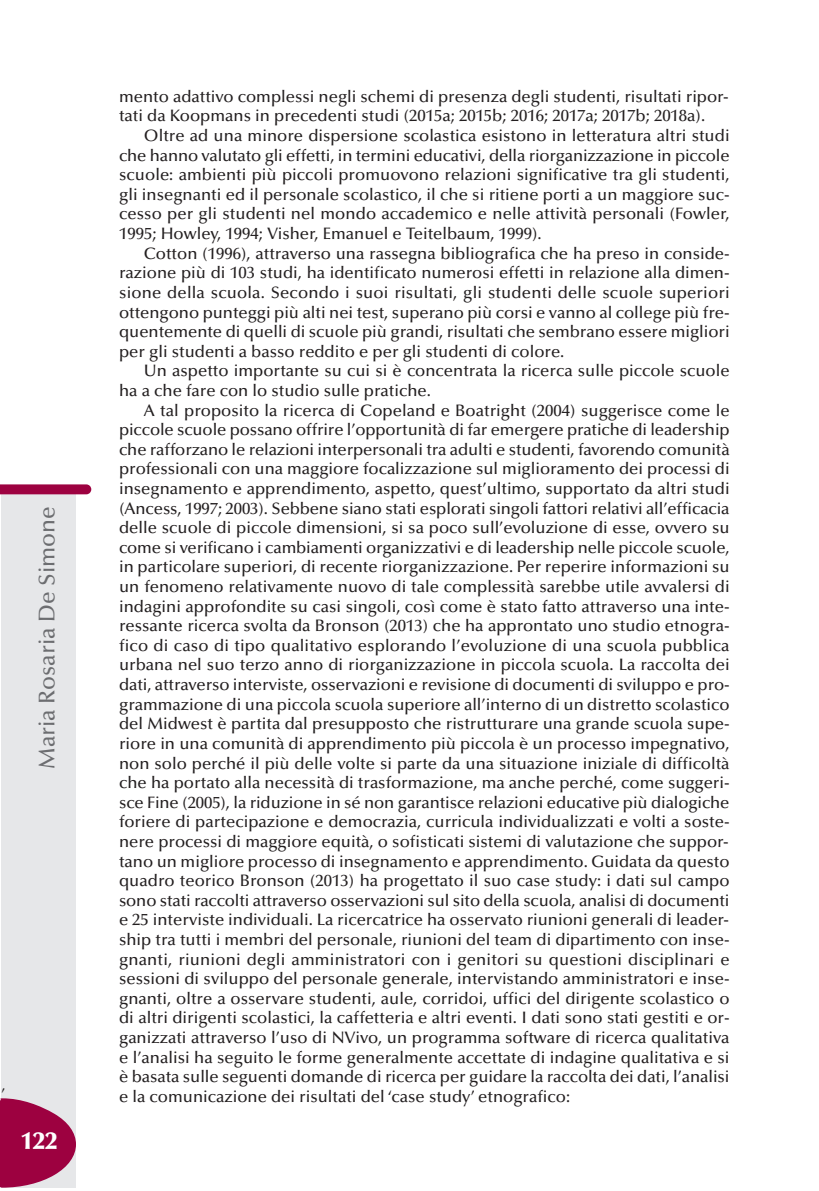
<style>
.page{position:relative;width:819px;height:1191px;background:#fff}
.page>*{position:absolute;margin:0;border:0;box-sizing:border-box;transform-origin:0 0}
.t1{font:900 24.5px "Optima";color:#fff}
.t2{font:500 22.75px "Optima";color:#6c6d70}
.t3{font:500 16.62px/19.6px "Optima";color:#231f20;text-align:justify}
.t4{font:500 14.88px "Optima";color:#231f20}
</style>
<div class="page">
<div style="left:2px;top:492px;width:74px;height:695px;background:#e6e7e9"></div>
<svg style="left:0;top:484px;width:91px;height:10px"></svg>
<svg style="left:0;top:1097px;width:76px;height:90px"></svg>
<h2 class="t2" style="left:38px;top:768px;width:264px;rotate:-90deg">Maria Rosaria De Simone</h2>
<p class="t4" style="left:2px;top:1079px;width:5px">,</p>
<h1 class="t1" style="left:21px;top:1131px;width:38px">122</h1>
<p class="t3" style="left:119px;top:88px;width:611px">mento adattivo complessi negli schemi di presenza degli studenti, risultati ripor&shy;tati da Koopmans in precedenti studi (2015a; 2015b; 2016; 2017a; 2017b; 2018a).</p>
<p class="t3" style="left:119px;top:127px;width:612px;text-indent:25px">Oltre ad una minore dispersione scolastica esistono in letteratura altri studi che hanno valutato gli effetti, in termini educativi, della riorganizzazione in piccole scuole: ambienti più piccoli promuovono relazioni significative tra gli studenti, gli insegnanti ed il personale scolastico, il che si ritiene porti a un maggiore suc&shy;cesso per gli studenti nel mondo accademico e nelle attività personali (Fowler, 1995; Howley, 1994; Visher, Emanuel e Teitelbaum, 1999).</p>
<p class="t3" style="left:119px;top:245px;width:612px;text-indent:25px">Cotton (1996), attraverso una rassegna bibliografica che ha preso in conside&shy;razione più di 103 studi, ha identificato numerosi effetti in relazione alla dimen&shy;sione della scuola. Secondo i suoi risultati, gli studenti delle scuole superiori ottengono punteggi più alti nei test, superano più corsi e vanno al college più fre&shy;quentemente di quelli di scuole più grandi, risultati che sembrano essere migliori per gli studenti a basso reddito e per gli studenti di colore.</p>
<p class="t3" style="left:119px;top:362px;width:612px;text-indent:25px">Un aspetto importante su cui si è concentrata la ricerca sulle piccole scuole ha a che fare con lo studio sulle pratiche.</p>
<p class="t3" style="left:119px;top:402px;width:612px;text-indent:25px">A tal proposito la ricerca di Copeland e Boatright (2004) suggerisce come le piccole scuole possano offrire l’opportunità di far emergere pratiche di leadership che rafforzano le relazioni interpersonali tra adulti e studenti, favorendo comunità professionali con una maggiore focalizzazione sul miglioramento dei processi di insegnamento e apprendimento, aspetto, quest’ultimo, supportato da altri studi (Ancess, 1997; 2003). Sebbene siano stati esplorati singoli fattori relativi all’efficacia delle scuole di piccole dimensioni, si sa poco sull’evoluzione di esse, ovvero su come si verificano i cambiamenti organizzativi e di leadership nelle piccole scuole, in particolare superiori, di recente riorganizzazione. Per reperire informazioni su un fenomeno relativamente nuovo di tale complessità sarebbe utile avvalersi di indagini approfondite su casi singoli, così come è stato fatto attraverso una inte&shy;ressante ricerca svolta da Bronson (2013) che ha approntato uno studio etnogra&shy;fico di caso di tipo qualitativo esplorando l’evoluzione di una scuola pubblica urbana nel suo terzo anno di riorganizzazione in piccola scuola. La raccolta dei dati, attraverso interviste, osservazioni e revisione di documenti di sviluppo e pro&shy;grammazione di una piccola scuola superiore all’interno di un distretto scolastico del Midwest è partita dal presupposto che ristrutturare una grande scuola supe&shy;riore in una comunità di apprendimento più piccola è un processo impegnativo, non solo perché il più delle volte si parte da una situazione iniziale di difficoltà che ha portato alla necessità di trasformazione, ma anche perché, come suggeri&shy;sce Fine (2005), la riduzione in sé non garantisce relazioni educative più dialogiche foriere di partecipazione e democrazia, curricula individualizzati e volti a soste&shy;nere processi di maggiore equità, o sofisticati sistemi di valutazione che suppor&shy;tano un migliore processo di insegnamento e apprendimento. Guidata da questo quadro teorico Bronson (2013) ha progettato il suo case study: i dati sul campo sono stati raccolti attraverso osservazioni sul sito della scuola, analisi di documenti e 25 interviste individuali. La ricercatrice ha osservato riunioni generali di leader&shy;ship tra tutti i membri del personale, riunioni del team di dipartimento con inse&shy;gnanti, riunioni degli amministratori con i genitori su questioni disciplinari e sessioni di sviluppo del personale generale, intervistando amministratori e inse&shy;gnanti, oltre a osservare studenti, aule, corridoi, uffici del dirigente scolastico o di altri dirigenti scolastici, la caffetteria e altri eventi. I dati sono stati gestiti e or&shy;ganizzati attraverso l’uso di NVivo, un programma software di ricerca qualitativa e l’analisi ha seguito le forme generalmente accettate di indagine qualitativa e si è basata sulle seguenti domande di ricerca per guidare la raccolta dei dati, l’analisi e la comunicazione dei risultati del ‘case study’ etnografico:</p>
</div>
